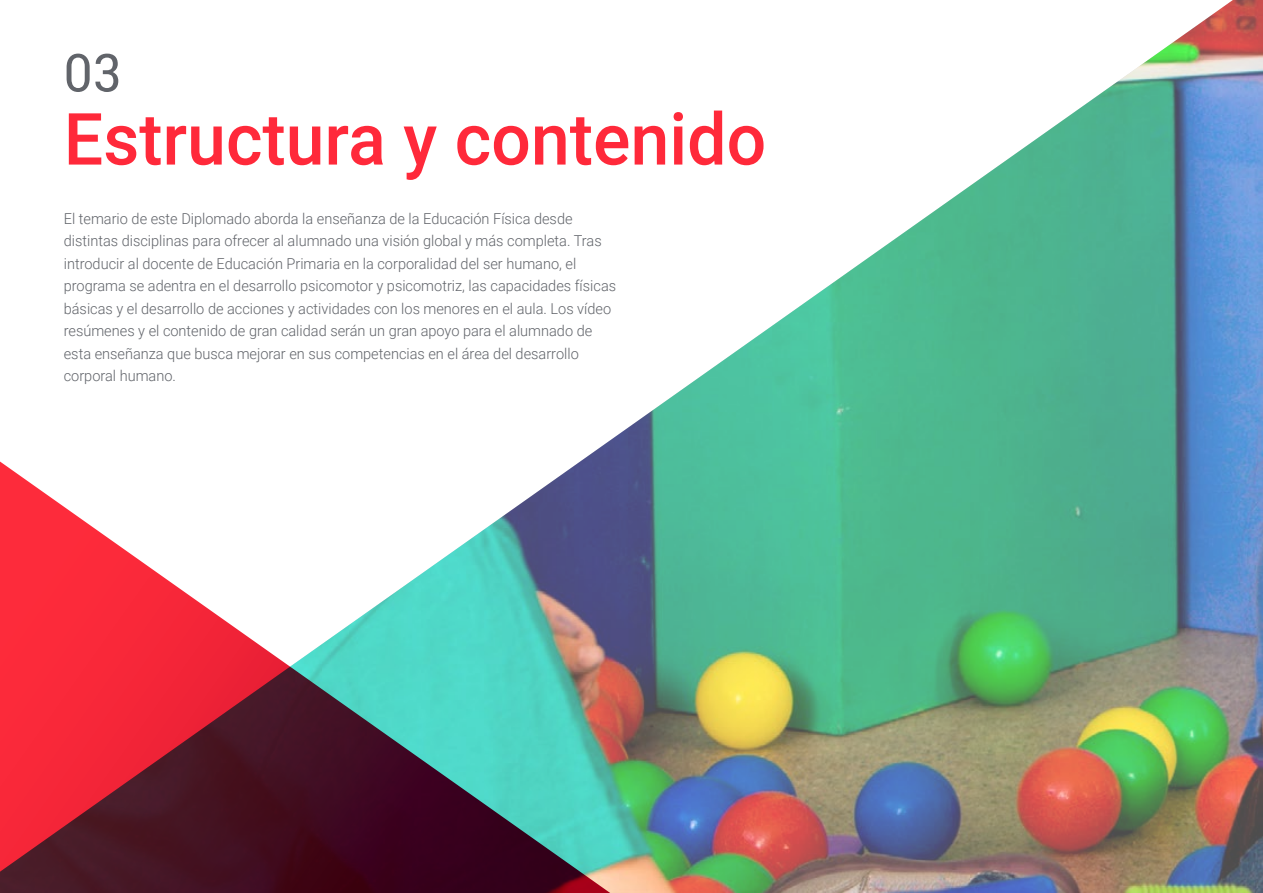
<style>
.page{position:relative;width:1263px;height:893px;background:#fff}
.page>*{position:absolute;margin:0;border:0;box-sizing:border-box;transform-origin:0 0}
.t1{font:500 72px "Roboto";color:#ff293a}
.t2{font:52.5px "Roboto";color:#61646a}
.t3{font:300 15px/22.5px "Roboto";color:#61646a}
</style>
<div class="page">
<img style="left:602px;top:0;width:661px;height:893px">
<svg style="left:0;top:446px;width:640px;height:447px"></svg>
<h2 class="t2" style="left:64px;top:36px;width:59px">03</h2>
<h1 class="t1" style="left:64px;top:89px;width:704px">Estructura y contenido</h1>
<p class="t3" style="left:64px;top:207px;width:554px">El temario de este Diplomado aborda la enseñanza de la Educación Física desde distintas disciplinas para ofrecer al alumnado una visión global y más completa. Tras introducir al docente de Educación Primaria en la corporalidad del ser humano, el programa se adentra en el desarrollo psicomotor y psicomotriz, las capacidades físicas básicas y el desarrollo de acciones y actividades con los menores en el aula. Los vídeo resúmenes y el contenido de gran calidad serán un gran apoyo para el alumnado de esta enseñanza que busca mejorar en sus competencias en el área del desarrollo corporal humano.</p>
</div>
